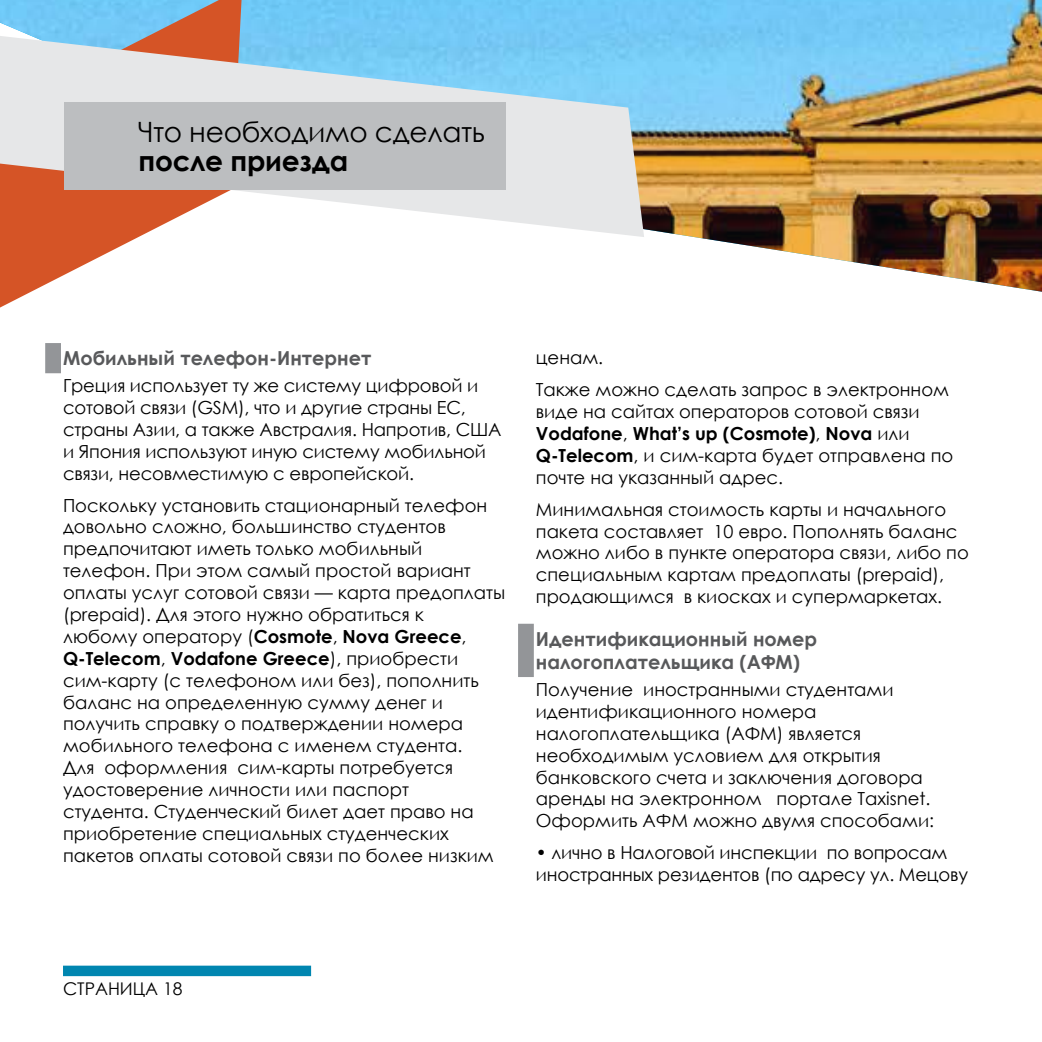
<style>
.page{position:relative;width:1042px;height:1042px;background:#fff}
.page>*{position:absolute;margin:0;border:0;box-sizing:border-box;transform-origin:0 0}
.t1{font:28px "Century Gothic";letter-spacing:-.01em;color:#000}
.t2{font:700 28px "Century Gothic";letter-spacing:-.01em;color:#000}
.t3{font:700 19.25px/23.1px "Century Gothic";color:#58595b}
.t4{font:18.03px/21.9px "Century Gothic";color:#000}
.t5{font:17.5px "Century Gothic";color:#000}
.s1{font-weight:700}
</style>
<div class="page">
<img style="left:242px;top:0;width:800px;height:292px">
<svg style="left:0;top:0;width:242px;height:308px"></svg>
<svg style="left:0;top:28px;width:645px;height:215px"></svg>
<div style="left:45px;top:351px;width:16px;height:14px;background:#939598"></div>
<div style="left:518px;top:631px;width:16px;height:38px;background:#939598"></div>
<div style="left:64px;top:102px;width:442px;height:87px;background:#bcbec0"></div>
<div style="left:63px;top:965px;width:248px;height:11px;background:#0086b0"></div>
<h1 class="t1" style="left:138px;top:112px;width:348px">Что необходимо сделать</h1>
<h1 class="t2" style="left:138px;top:139px;width:211px">после приезда</h1>
<p class="t3" style="left:63px;top:346px;width:310px">Мобильный телефон-Интернет</p>
<p class="t4" style="left:63px;top:374px;width:440px">Греция использует ту же систему цифровой и сотовой связи (GSM), что и другие страны ЕС, страны Азии, а также Австралия. Напротив, США и Япония используют иную систему мобильной связи, несовместимую с европейской.</p>
<p class="t4" style="left:63px;top:494px;width:444px">Поскольку установить стационарный телефон довольно сложно, большинство студентов предпочитают иметь только мобильный телефон. При этом самый простой вариант оплаты услуг сотовой связи — карта предоплаты (prepaid). Для этого нужно обратиться к<br>любому оператору (<span class="s1">Cosmote</span>, <span class="s1">Nova Greece</span>, <span class="s1">Q-Telecom</span>, <span class="s1">Vodafone Greece</span>), приобрести сим-карту (с телефоном или без), пополнить баланс на определенную сумму денег и получить справку о подтверждении номера мобильного телефона с именем студента.<br>Для оформления сим-карты потребуется удостоверение личности или паспорт<br>студента. Студенческий билет дает право на приобретение специальных студенческих пакетов оплаты сотовой связи по более низким</p>
<p class="t4" style="left:536px;top:342px;width:415px;line-height:31.8px">ценам.<br>Также можно сделать запрос в электронном</p>
<p class="t4" style="left:536px;top:400px;width:419px">виде на сайтах операторов сотовой связи <span class="s1">Vodafone</span>, <span class="s1">What’s up (Cosmote)</span>, <span class="s1">Nova</span> или <span class="s1">Q-Telecom</span>, и сим-карта будет отправлена по почте на указанный адрес.</p>
<p class="t4" style="left:536px;top:498px;width:434px">Минимальная стоимость карты и начального пакета составляет 10 евро. Пополнять баланс можно либо в пункте оператора связи, либо по специальным картам предоплаты (prepaid), продающимся в киосках и супермаркетах.</p>
<p class="t3" style="left:536px;top:627px;width:283px">Идентификационный номер налогоплательщика (АФМ)</p>
<p class="t4" style="left:536px;top:678px;width:400px">Получение иностранными студентами идентификационного номера налогоплательщика (ΑΦΜ) является необходимым условием для открытия банковского счета и заключения договора аренды на электронном портале Taxisnet.<br>Оформить АФМ можно двумя способами:</p>
<p class="t4" style="left:536px;top:841px;width:434px">• лично в Налоговой инспекции по вопросам иностранных резидентов (по адресу ул. Мецову</p>
<p class="t5" style="left:63px;top:977px;width:121px">СТРАНИЦА 18</p>
</div>
